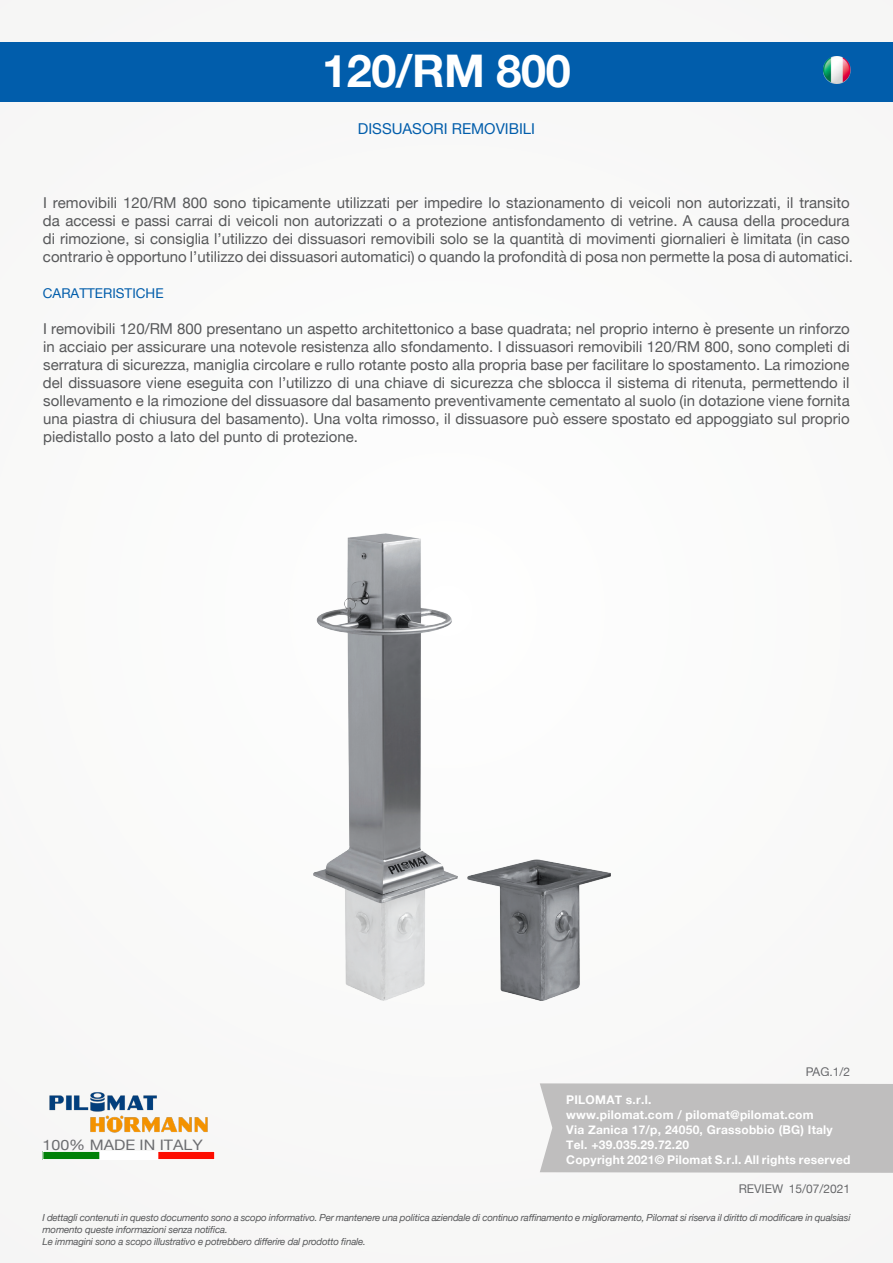
<style>
.page{position:relative;width:893px;height:1263px;background:#f9f9f8}
.page>*{position:absolute;margin:0;border:0;box-sizing:border-box;transform-origin:0 0}
.t1{font:700 45px "Helvetica Neue";letter-spacing:-.01em;color:#fff}
.t2{font:15px/18px "Helvetica Neue";color:#57585a}
.t3{font:15px "Helvetica Neue";color:#015dab}
.t4{font:14.4px "Helvetica Neue";color:#6c6d70;scale:1.11 1}
.t5{font:13.5px "Helvetica Neue";color:#015dab}
.t6{font:700 12px/15px "Helvetica Neue";letter-spacing:.02em;color:#fff}
.t7{font:12px "Helvetica Neue";color:#6c6d70}
.t8{font:italic 9.75px/11.7px "Helvetica Neue";letter-spacing:-.02em;color:#57585a}
</style>
<div class="page">
<div style="left:540px;top:1083px;width:353px;height:90px;background:#bfbebe"></div>
<div style="left:0;top:43px;width:893px;height:59px;background:#015dab"></div>
<img style="left:49px;top:1092px;width:159px;height:41px">
<img style="left:45px;top:1153px;width:168px;height:5px">
<div style="left:43px;top:1151px;width:172px;height:9px;border:1px solid #fff"></div>
<img style="left:468px;top:859px;width:142px;height:141px">
<img style="left:313px;top:534px;width:144px;height:466px">
<img style="left:823px;top:57px;width:27px;height:27px">
<h1 class="t1" style="left:322px;top:36px;width:250px">120/RM 800</h1>
<p class="t3" style="left:358px;top:118px;width:179px">DISSUASORI REMOVIBILI</p>
<p class="t2" style="left:43px;top:195px;width:811px">I removibili 120/RM 800 sono tipicamente utilizzati per impedire lo stazionamento di veicoli non autorizzati, il transito da accessi e passi carrai di veicoli non autorizzati o a protezione antisfondamento di vetrine. A causa della procedura di rimozione, si consiglia l’utilizzo dei dissuasori removibili solo se la quantità di movimenti giornalieri è limitata (in caso contrario è opportuno l’utilizzo dei dissuasori automatici) o quando la profondità di posa non permette la posa di automatici.</p>
<p class="t5" style="left:43px;top:284px;width:122px">CARATTERISTICHE</p>
<p class="t2" style="left:43px;top:321px;width:808px;text-align:justify">I removibili 120/RM 800 presentano un aspetto architettonico a base quadrata; nel proprio interno è presente un rinforzo in acciaio per assicurare una notevole resistenza allo sfondamento. I dissuasori removibili 120/RM 800, sono completi di serratura di sicurezza, maniglia circolare e rullo rotante posto alla propria base per facilitare lo spostamento. La rimozione del dissuasore viene eseguita con l’utilizzo di una chiave di sicurezza che sblocca il sistema di ritenuta, permettendo il sollevamento e la rimozione del dissuasore dal basamento preventivamente cementato al suolo (in dotazione viene fornita una piastra di chiusura del basamento). Una volta rimosso, il dissuasore può essere spostato ed appoggiato sul proprio piedistallo posto a lato del punto di protezione.</p>
<p class="t4" style="left:43px;top:1135px;width:146px">100% MADE IN ITALY</p>
<p class="t7" style="left:806px;top:1063px;width:46px">PAG.1/2</p>
<p class="t6" style="left:566px;top:1093px;width:286px">PILOMAT s.r.l.<br>www.pilomat.com / pilomat@pilomat.com<br>Via Zanica 17/p, 24050, Grassobbio (BG) Italy Tel. +39.035.29.72.20<br>Copyright 2021© Pilomat S.r.l. All rights reserved</p>
<p class="t7" style="left:739px;top:1180px;width:113px">REVIEW 15/07/2021</p>
<p class="t8" style="left:43px;top:1212px;width:809px">I dettagli contenuti in questo documento sono a scopo informativo. Per mantenere una politica aziendale di continuo raffinamento e miglioramento, Pilomat si riserva il diritto di modificare in qualsiasi momento queste informazioni senza notifica.<br>Le immagini sono a scopo illustrativo e potrebbero differire dal prodotto finale.</p>
</div>
